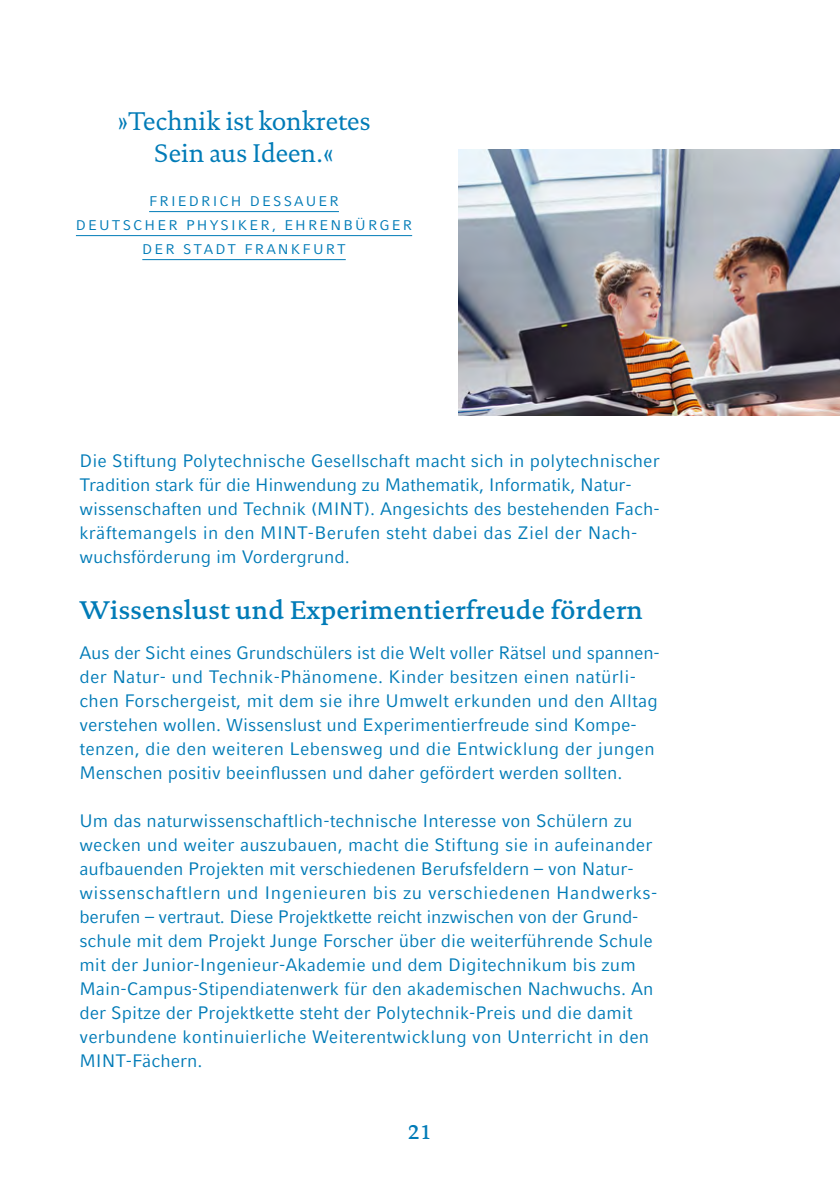
<style>
.page{position:relative;width:840px;height:1191px;background:#fff}
.page>*{position:absolute;margin:0;border:0;box-sizing:border-box;transform-origin:0 0}
.t1{font:500 26px "DTL Documenta T";letter-spacing:.01em;color:#007bb7}
.t2{font:26px/32px "DTL Documenta T";color:#007bb7;text-align:center}
.t3{font:500 20px "DTL Documenta T";color:#007bb7}
.t4{font:18px/24px "Compatil Fact LT";color:#007bb7}
.t5{font:14px/24px "Compatil Fact LT";letter-spacing:.15em;color:#007bb7;text-align:center}
</style>
<div class="page">
<img style="left:458px;top:149px;width:381px;height:266px">
<hr style="left:149px;top:211px;width:190px;height:1px;background:#007bb7">
<hr style="left:76px;top:235px;width:336px;height:1px;background:#007bb7">
<hr style="left:142px;top:259px;width:203px;height:1px;background:#007bb7">
<h1 class="t2" style="left:117px;top:105px;width:254px">»Technik ist konkretes<br>Sein aus Ideen.«</h1>
<p class="t5" style="left:76px;top:189px;width:337px">FRIEDRICH DESSAUER<br>DEUTSCHER PHYSIKER, EHRENBÜRGER<br>DER STADT FRANKFURT</p>
<p class="t4" style="left:79px;top:448px;width:581px">Die Stiftung Polytechnische Gesellschaft macht sich in polytechnischer Tradition stark für die Hinwendung zu Mathematik, Informatik, Natur&shy;wissenschaften und Technik (MINT). Angesichts des bestehenden Fach&shy;kräftemangels in den MINT-Berufen steht dabei das Ziel der Nach&shy;wuchsförderung im Vordergrund.</p>
<h1 class="t1" style="left:79px;top:594px;width:564px">Wissenslust und Experimentierfreude fördern</h1>
<p class="t4" style="left:79px;top:640px;width:581px">Aus der Sicht eines Grundschülers ist die Welt voller Rätsel und spannen&shy;der Natur- und Technik-Phänomene. Kinder besitzen einen natürli&shy;chen Forschergeist, mit dem sie ihre Umwelt erkunden und den Alltag verstehen wollen. Wissenslust und Experimentierfreude sind Kompe&shy;tenzen, die den weiteren Lebensweg und die Entwicklung der jungen Menschen positiv beeinflussen und daher gefördert werden sollten.</p>
<p class="t4" style="left:79px;top:808px;width:579px">Um das naturwissenschaftlich-technische Interesse von Schülern zu wecken und weiter auszubauen, macht die Stiftung sie in aufeinander aufbauenden Projekten mit verschiedenen Berufsfeldern – von Natur&shy;wissenschaftlern und Ingenieuren bis zu verschiedenen Handwerks&shy;berufen – vertraut. Diese Projektkette reicht inzwischen von der Grund&shy;schule mit dem Projekt Junge Forscher über die weiterführende Schule mit der Junior-Ingenieur-Akademie und dem Digitechnikum bis zum Main-Campus-Stipendiatenwerk für den akademischen Nachwuchs. An der Spitze der Projektkette steht der Polytechnik-Preis und die damit verbundene kontinuierliche Weiterentwicklung von Unterricht in den MINT-Fächern.</p>
<p class="t3" style="left:407px;top:1120px;width:27px">21</p>
</div>
